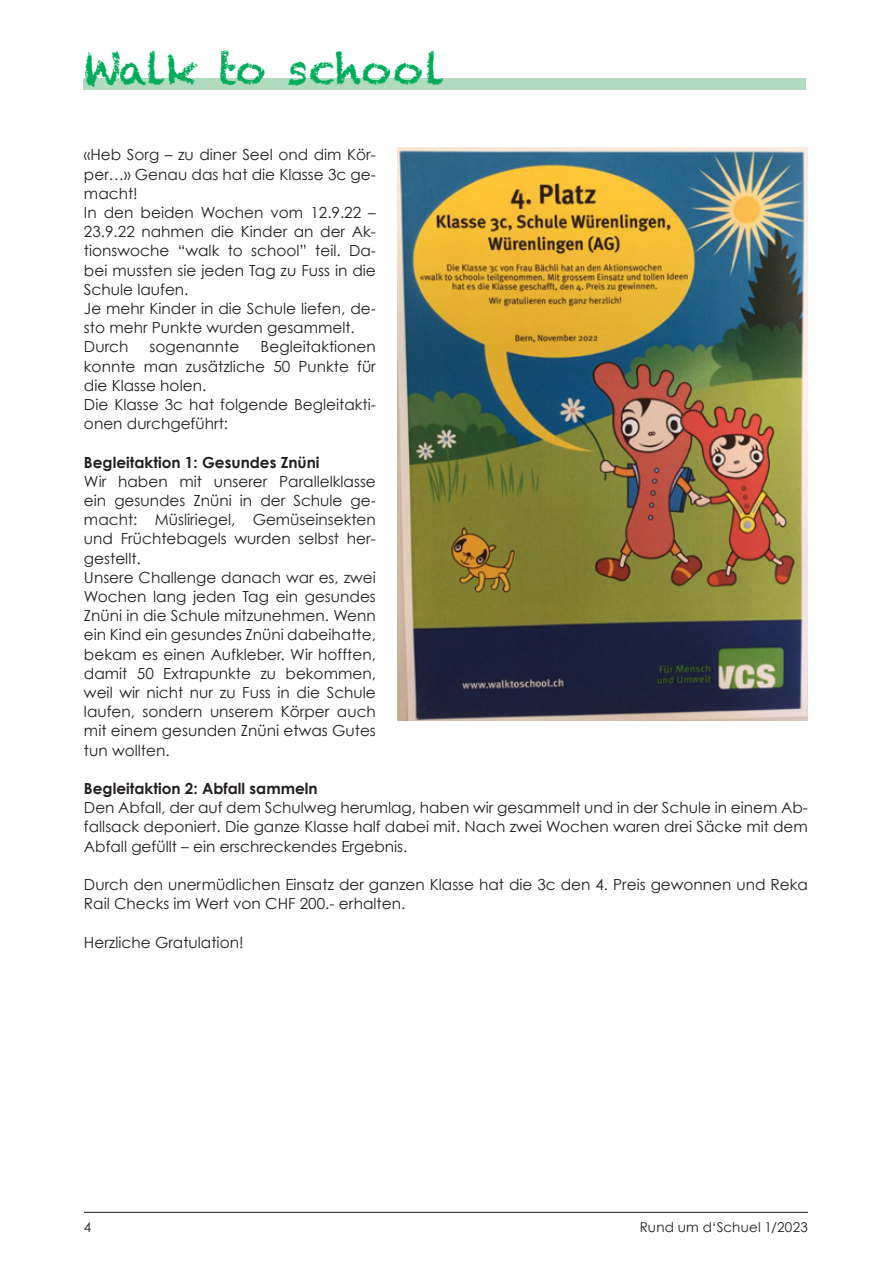
<style>
.page{position:relative;width:893px;height:1263px;background:#fff}
.page>*{position:absolute;margin:0;border:0;box-sizing:border-box;transform-origin:0 0}
.t1{font:42px "Chalkduster";color:#00ac5a}
.t2{font:15.3px/19.2px "Century Gothic";color:#231f20}
.t3{font:700 15.3px "Century Gothic";color:#231f20}
.t4{font:13.5px "Century Gothic";letter-spacing:.015em;color:#231f20}
</style>
<div class="page">
<hr style="left:84px;top:1212px;width:724px;height:1px;background:#231f20">
<div style="left:84px;top:79px;width:722px;height:11px;background:#b1dbbe"></div>
<img style="left:397px;top:147px;width:411px;height:574px">
<h1 class="t1" style="left:84px;top:45px;width:363px">Walk to school</h1>
<p class="t2" style="left:84px;top:145px;width:293px">«Heb Sorg – zu diner Seel ond dim Kör&shy;per…» Genau das hat die Klasse 3c ge&shy;macht!<br>In den beiden Wochen vom 12.9.22 –<br>23.9.22 nahmen die Kinder an der Ak&shy;tionswoche “walk to school” teil. Da&shy;bei mussten sie jeden Tag zu Fuss in die<br>Schule laufen.<br>Je mehr Kinder in die Schule liefen, de&shy;sto mehr Punkte wurden gesammelt.<br>Durch</p>
<p class="t2" style="left:84px;top:337px;width:293px;text-indent:177px">Begleitaktionen konnte man zusätzliche 50 Punkte für die Klasse holen.<br>Die Klasse 3c hat folgende Begleitakti&shy;onen durchgeführt:</p>
<p class="t3" style="left:84px;top:452px;width:237px">Begleitaktion 1: Gesundes Znüni</p>
<p class="t2" style="left:84px;top:471px;width:293px">Wir haben mit unserer Parallelklasse ein gesundes Znüni in der Schule ge&shy;macht: Müsliriegel, Gemüseinsekten und Früchtebagels wurden selbst her&shy;gestellt.<br>Unsere Challenge danach war es, zwei Wochen lang jeden Tag ein gesundes Znüni in die Schule mitzunehmen. Wenn ein Kind ein gesundes Znüni dabeihatte, bekam es einen Aufkleber. Wir hofften, damit 50 Extrapunkte zu bekommen, weil wir nicht nur zu Fuss in die Schule laufen, sondern unserem Körper auch mit einem gesunden Znüni etwas Gutes tun wollten.</p>
<p class="t3" style="left:84px;top:779px;width:235px">Begleitaktion 2: Abfall sammeln</p>
<p class="t2" style="left:84px;top:798px;width:725px;text-align:justify">Den Abfall, der auf dem Schulweg herumlag, haben wir gesammelt und in der Schule in einem Ab&shy;fallsack deponiert. Die ganze Klasse half dabei mit. Nach zwei Wochen waren drei Säcke mit dem Abfall gefüllt – ein erschreckendes Ergebnis.</p>
<p class="t2" style="left:84px;top:875px;width:725px">Durch den unermüdlichen Einsatz der ganzen Klasse hat die 3c den 4. Preis gewonnen und Reka<br>Rail Checks im Wert von CHF 200.- erhalten.</p>
<p class="t2" style="left:84px;top:932px;width:161px">Herzliche Gratulation!</p>
<p class="t2" style="left:150px;top:337px;width:91px">sogenannte</p>
<p class="t4" style="left:84px;top:1219px;width:9px">4</p>
<p class="t4" style="left:640px;top:1219px;width:170px">Rund um d‘Schuel 1/2023</p>
</div>
